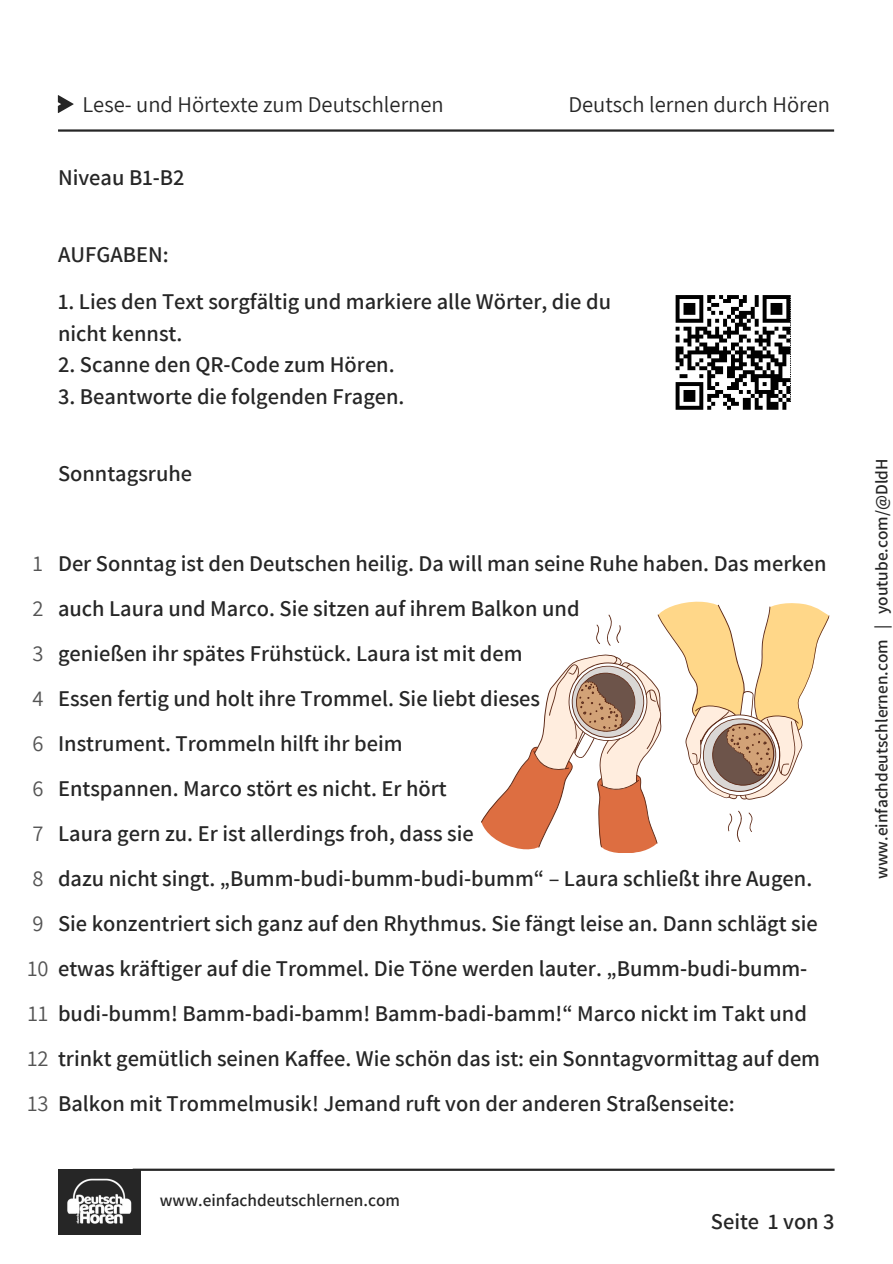
<style>
.page{position:relative;width:893px;height:1264px;background:#fff}
.page>*{position:absolute;margin:0;border:0;box-sizing:border-box;transform-origin:0 0}
.t1{font:600 22.5px/31.5px "Assistant";color:#262626}
.t2{font:22.5px "Assistant";color:#262626}
.t3{font:22.5px/45px "Assistant";color:#545454;text-align:justify}
.t4{font:600 17.4px "Assistant";color:#262626}
.s1{font-weight:400;color:#545454}
</style>
<div class="page">
<hr style="left:58px;top:129px;width:776px;height:3px;background:#262626">
<svg style="left:58px;top:95px;width:16px;height:18px"></svg>
<hr style="left:133px;top:1168px;width:701px;height:2px;background:#262626">
<div style="left:58px;top:1168px;width:83px;height:66px;background:#262626"></div>
<img style="left:66px;top:1178px;width:66px;height:57px">
<svg style="left:675px;top:295px;width:115px;height:115px"></svg>
<svg style="left:481px;top:601px;width:349px;height:252px"></svg>
<p class="t2" style="left:82px;top:89px;width:363px">Lese- und Hörtexte zum Deutschlernen</p>
<p class="t2" style="left:568px;top:89px;width:263px">Deutsch lernen durch Hören</p>
<p class="t1" style="left:58px;top:161px;width:128px">Niveau B1-B2</p>
<p class="t1" style="left:58px;top:238px;width:112px">AUFGABEN:</p>
<p class="t1" style="left:58px;top:285px;width:554px">1. Lies den Text sorgfältig und markiere alle Wörter, die du nicht kennst.</p>
<p class="t1" style="left:58px;top:348px;width:338px">2. Scanne den QR-Code zum Hören.</p>
<p class="t1" style="left:58px;top:380px;width:348px">3. Beantworte die folgenden Fragen.</p>
<p class="t1" style="left:58px;top:457px;width:136px">Sonntagsruhe</p>
<p class="t1" style="left:58px;top:547px;width:770px">Der Sonntag ist den Deutschen heilig. Da will man seine Ruhe haben. Das merken</p>
<p class="t1" style="left:58px;top:592px;width:523px">auch Laura und Marco. Sie sitzen auf ihrem Balkon und</p>
<p class="t1" style="left:58px;top:637px;width:466px">genießen ihr spätes Frühstück. Laura ist mit dem</p>
<p class="t1" style="left:58px;top:682px;width:483px">Essen fertig und holt ihre Trommel. Sie liebt dieses</p>
<p class="t1" style="left:58px;top:727px;width:346px">Instrument. Trommeln hilft ihr beim</p>
<p class="t1" style="left:58px;top:772px;width:390px">Entspannen. Marco stört es nicht. Er hört</p>
<p class="t1" style="left:58px;top:817px;width:417px">Laura gern zu. Er ist allerdings froh, dass sie</p>
<p class="t1" style="left:58px;top:862px;width:755px">dazu nicht singt. „Bumm-budi-bumm-budi-bumm“ – Laura schließt ihre Augen.</p>
<p class="t1" style="left:58px;top:907px;width:761px">Sie konzentriert sich ganz auf den Rhythmus. Sie fängt leise an. Dann schlägt sie</p>
<p class="t1" style="left:27px;top:952px;width:781px"><span class="s1">10</span> etwas kräftiger auf die Trommel. Die Töne werden lauter. „Bumm-budi-bumm-</p>
<p class="t1" style="left:28px;top:997px;width:780px"><span class="s1">11</span> budi-bumm! Bamm-badi-bamm! Bamm-badi-bamm!“ Marco nickt im Takt und</p>
<p class="t1" style="left:27px;top:1042px;width:794px"><span class="s1">12</span> trinkt gemütlich seinen Kaffee. Wie schön das ist: ein Sonntagvormittag auf dem</p>
<p class="t1" style="left:27px;top:1087px;width:708px"><span class="s1">13</span> Balkon mit Trommelmusik! Jemand ruft von der anderen Straßenseite:</p>
<p class="t3" style="left:33px;top:540px;width:13px">1<br>2<br>3<br>4<br>6<br>6<br>7<br>8<br>9</p>
<p class="t4" style="left:160px;top:1188px;width:241px">www.einfachdeutschlernen.com</p>
<p class="t1" style="left:710px;top:1204px;width:125px">Seite 1 von 3</p>
<p class="t4" style="left:869px;top:879px;width:422px;rotate:-90deg">www.einfachdeutschlernen.com | youtube.com/@DldH</p>
</div>
